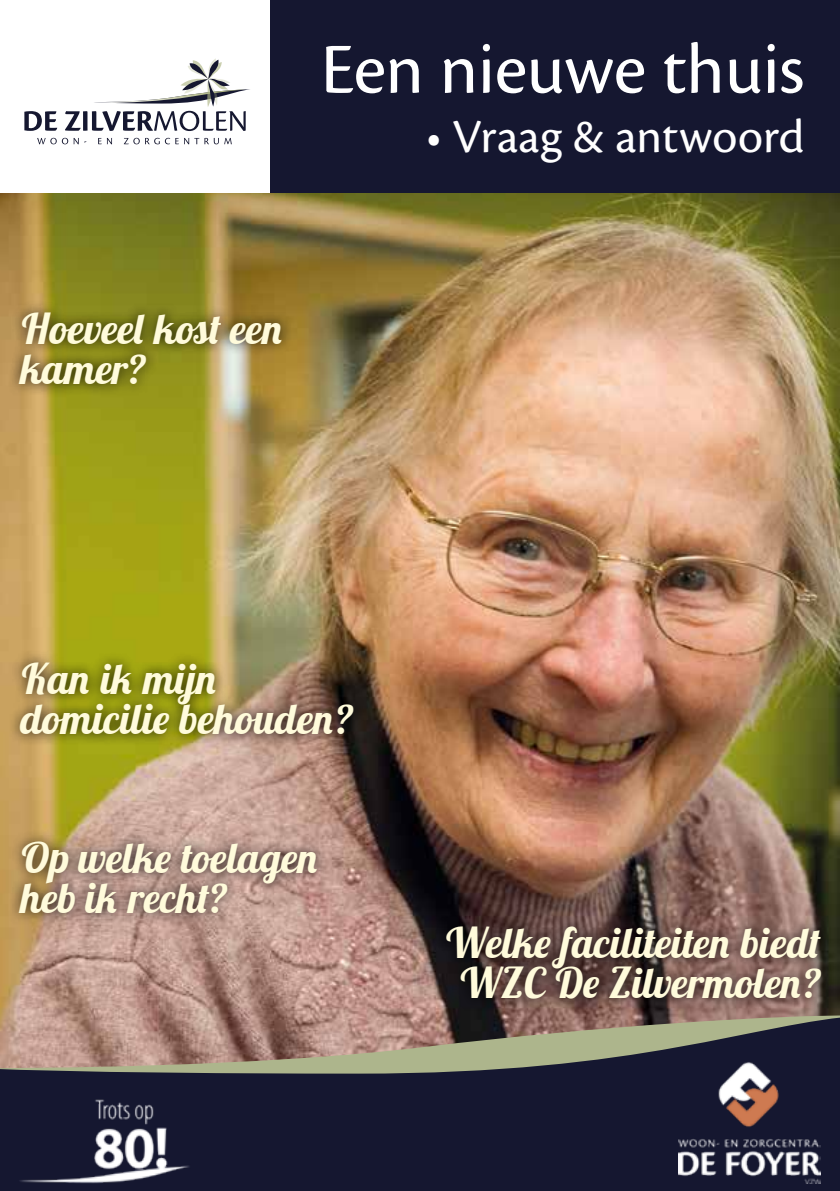
<style>
.page{position:relative;width:840px;height:1191px;background:#fff}
.page>*{position:absolute;margin:0;border:0;box-sizing:border-box;transform-origin:0 0}
.t1{font:74.4px "Cronos Pro";letter-spacing:-.005em;color:#fff}
.t2{font:49.6px "Cronos Pro";color:#fff}
.t3{font:italic 700 42px/40px "Lobster Two";color:#fffbdb}
</style>
<div class="page">
<img style="left:0;top:192px;width:839px;height:822px">
<div style="left:0;top:1073px;width:839px;height:118px;background:#151730"></div>
<svg style="left:0;top:1014px;width:839px;height:59px;background:#8e7e70"></svg>
<div style="left:7px;top:300px;width:285px;height:96px;background:#000;opacity:.8"></div>
<div style="left:8px;top:650px;width:357px;height:96px;background:#000;opacity:.8"></div>
<div style="left:7px;top:828px;width:321px;height:97px;background:#000;opacity:.8"></div>
<div style="left:433px;top:914px;width:399px;height:97px;background:#000;opacity:.8"></div>
<img style="left:14px;top:1098px;width:184px;height:85px">
<img style="left:678px;top:1061px;width:141px;height:122px">
<div style="left:269px;top:0;width:570px;height:192px;background:#151730"></div>
<svg style="left:37px;top:138px;width:49px;height:6px"></svg>
<svg style="left:98px;top:138px;width:14px;height:6px"></svg>
<svg style="left:124px;top:138px;width:108px;height:6px"></svg>
<svg style="left:24px;top:111px;width:33px;height:20px"></svg>
<svg style="left:65px;top:58px;width:185px;height:73px"></svg>
<h1 class="t1" style="left:320px;top:27px;width:484px">Een nieuwe thuis</h1>
<p class="t2" style="left:426px;top:108px;width:379px">• Vraag &amp; antwoord</p>
<p class="t3" style="left:20px;top:308px;width:264px">Hoeveel kost een kamer?</p>
<p class="t3" style="left:20px;top:658px;width:334px">Kan ik mijn domicilie behouden?</p>
<p class="t3" style="left:20px;top:837px;width:300px">Op welke toelagen heb ik recht?</p>
<p class="t3" style="left:444px;top:922px;width:377px;text-align:center">Welke faciliteiten biedt<br>WZC De Zilvermolen?</p>
</div>
